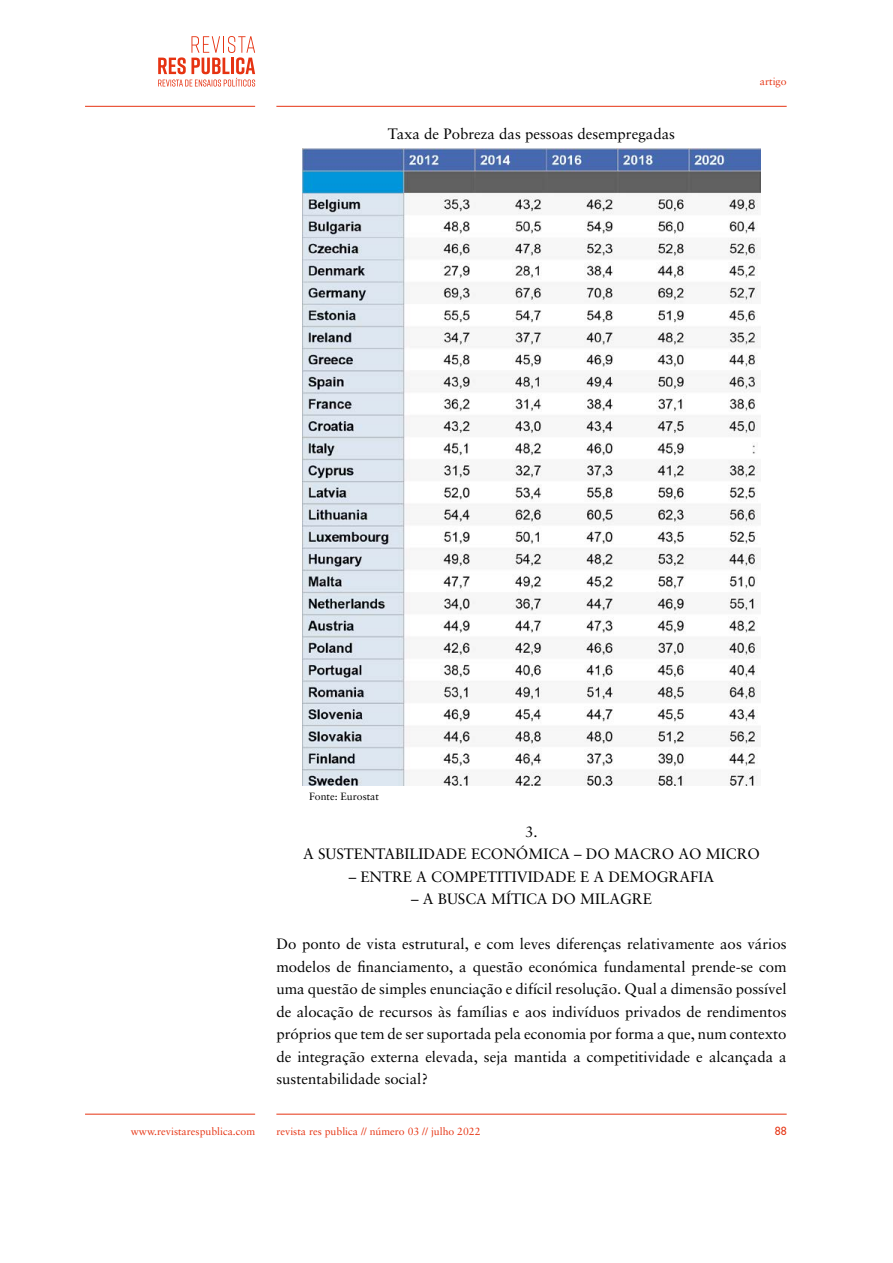
<style>
.page{position:relative;width:893px;height:1263px;background:#fff}
.page>*{position:absolute;margin:0;border:0;box-sizing:border-box;transform-origin:0 0}
.t1{font:15px/22.5px "Sabon LT Pro";color:#000;text-align:center}
.t2{font:12px "DIN2014";color:#e63312}
.t3{font:10.5px "Sabon LT Pro";color:#e63312}
.t4{font:10.5px "Sabon LT Pro";color:#000}
</style>
<div class="page">
<hr style="left:276px;top:1114px;width:511px;height:1px;background:#e63312">
<hr style="left:85px;top:1114px;width:170px;height:1px;background:#e63312">
<hr style="left:276px;top:106px;width:511px;height:1px;background:#e63312">
<hr style="left:85px;top:106px;width:170px;height:1px;background:#e63312">
<svg style="left:158px;top:36px;width:97px;height:51px"></svg>
<img style="left:302px;top:148px;width:459px;height:638px">
<p class="t1" style="left:388px;top:122px;width:289px">Taxa de Pobreza das pessoas desempregadas</p>
<p class="t3" style="left:760px;top:75px;width:28px">artigo</p>
<p class="t4" style="left:309px;top:790px;width:72px">Fonte: Eurostat</p>
<p class="t1" style="left:303px;top:820px;width:458px">3.<br>A SUSTENTABILIDADE ECONÓMICA – DO MACRO AO MICRO</p>
<p class="t1" style="left:349px;top:865px;width:367px">– ENTRE A COMPETITIVIDADE E A DEMOGRAFIA</p>
<p class="t1" style="left:411px;top:887px;width:242px">– A BUSCA MÍTICA DO MILAGRE</p>
<p class="t1" style="left:276px;top:932px;width:512px;text-align:justify">Do ponto de vista estrutural, e com leves diferenças relativamente aos vários modelos de financiamento, a questão económica fundamental prende-se com uma questão de simples enunciação e difícil resolução. Qual a dimensão possível de alocação de recursos às famílias e aos indivíduos privados de rendimentos próprios que tem de ser suportada pela economia por forma a que, num contexto de integração externa elevada, seja mantida a competitividade e alcançada a sustentabilidade social?</p>
<p class="t3" style="left:131px;top:1125px;width:126px">www.revistarespublica.com</p>
<p class="t3" style="left:276px;top:1125px;width:206px">revista res publica // número 03 // julho 2022</p>
<p class="t2" style="left:775px;top:1124px;width:13px">88</p>
</div>
